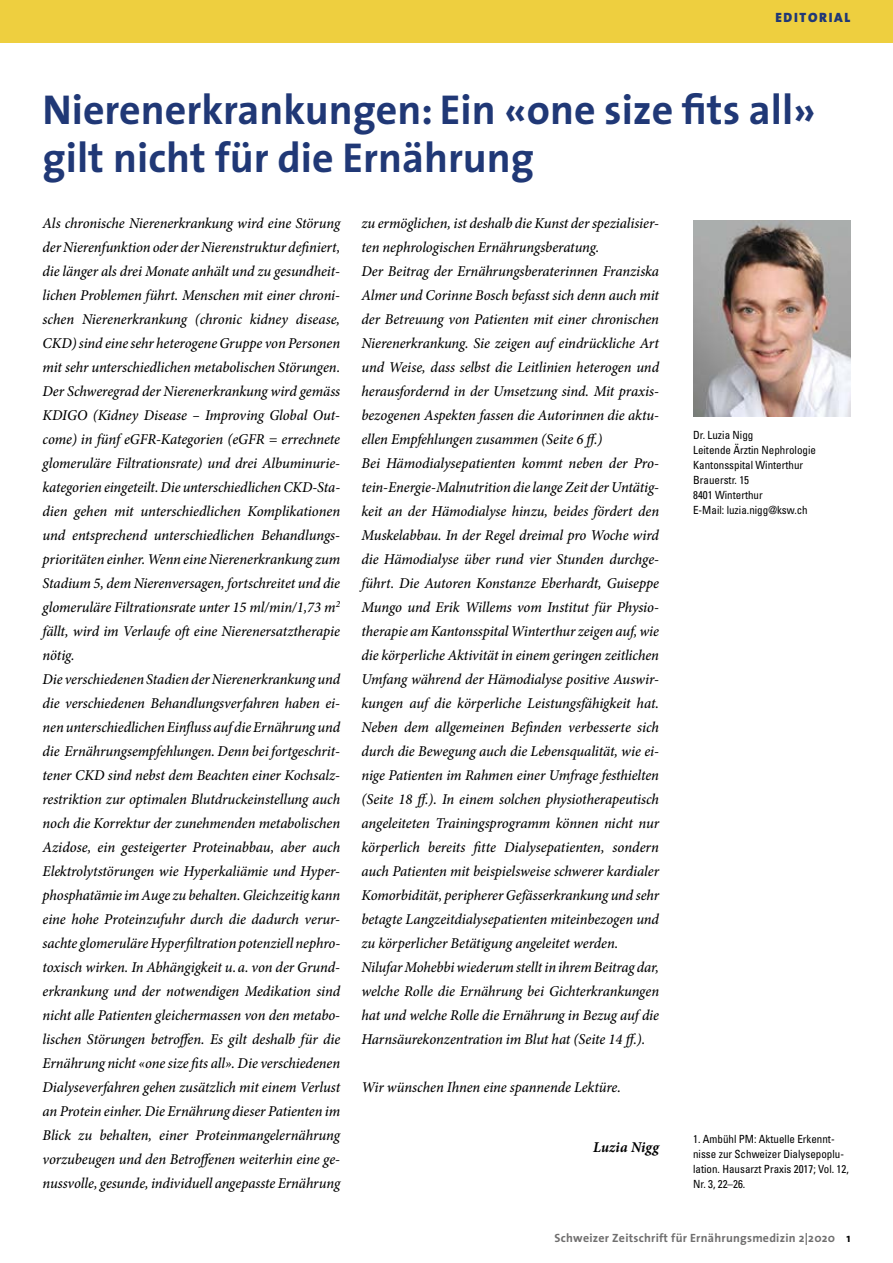
<style>
.page{position:relative;width:893px;height:1263px;background:#fff}
.page>*{position:absolute;margin:0;border:0;box-sizing:border-box;transform-origin:0 0}
.t1{font:700 42px/48px "The Sans";color:#203876}
.t2{font:italic 500 15px/24px "Minion Pro";letter-spacing:-.005em;color:#000}
.t3{font:italic 700 15px "Minion Pro";letter-spacing:.015em;color:#000}
.t4{font:900 13.5px "The Sans";letter-spacing:.125em;color:#203876}
.t5{font:700 12px "The Sans";letter-spacing:.02em;color:#706f6f}
.t6{font:condensed 11.25px/15px "Univers";color:#000}
.s1{color:#000}
</style>
<div class="page">
<div style="left:0;top:0;width:893px;height:43px;background:#eecf3f"></div>
<img style="left:694px;top:221px;width:156px;height:196px">
<p class="t4" style="left:775px;top:6px;width:77px">EDITORIAL</p>
<h1 class="t1" style="left:43px;top:85px;width:775px">Nierenerkrankungen: Ein «one size fits all» gilt nicht für die Ernährung</h1>
<p class="t2" style="left:43px;top:211px;width:299px">Als chronische Nierenerkrankung wird eine Störung der Nierenfunktion oder der Nierenstruktur definiert, die länger als drei Monate anhält und zu gesundheit&shy;lichen Problemen führt. Menschen mit einer chroni&shy;schen Nierenerkrankung (chronic kidney disease, CKD) sind eine sehr heterogene Gruppe von Personen mit sehr unterschiedlichen metabolischen Störungen.<br>Der Schweregrad der Nierenerkrankung wird gemäss KDIGO (Kidney Disease – Improving Global Out&shy;come) in fünf eGFR-Kategorien (eGFR = errechnete glomeruläre Filtrationsrate) und drei Albuminurie&shy;kategorien eingeteilt. Die unterschiedlichen CKD-Sta&shy;dien gehen mit unterschiedlichen Komplikationen und entsprechend unterschiedlichen Behandlungs&shy;prioritäten einher. Wenn eine Nierenerkrankung zum Stadium 5, dem Nierenversagen, fortschreitet und die glomeruläre Filtrationsrate unter 15 ml/min/1,73 m<sup>2 </sup>fällt, wird im Verlaufe oft eine Nierenersatztherapie nötig.<br>Die verschiedenen Stadien der Nierenerkrankung und die verschiedenen Behandlungsverfahren haben ei&shy;nen unterschiedlichen Einfluss auf die Ernährung und die Ernährungsempfehlungen. Denn bei fortgeschrit&shy;tener CKD sind nebst dem Beachten einer Kochsalz&shy;restriktion zur optimalen Blutdruckeinstellung auch noch die Korrektur der zunehmenden metabolischen Azidose, ein gesteigerter Proteinabbau, aber auch Elektrolytstörungen wie Hyperkaliämie und Hyper&shy;phosphatämie im Auge zu behalten. Gleichzeitig kann eine hohe Proteinzufuhr durch die dadurch verur&shy;sachte glomeruläre Hyperfiltration potenziell nephro&shy;toxisch wirken. In Abhängigkeit u.a. von der Grund&shy;erkrankung und der notwendigen Medikation sind nicht alle Patienten gleichermassen von den metabo&shy;lischen Störungen betroffen. Es gilt deshalb für die Ernährung nicht «one size fits all». Die verschiedenen Dialyseverfahren gehen zusätzlich mit einem Verlust an Protein einher. Die Ernährung dieser Patienten im Blick zu behalten, einer Proteinmangelernährung vorzubeugen und den Betroffenen weiterhin eine ge&shy;nussvolle, gesunde, individuell angepasste Ernährung</p>
<p class="t2" style="left:361px;top:211px;width:299px">zu ermöglichen, ist deshalb die Kunst der spezialisier&shy;ten nephrologischen Ernährungsberatung.<br>Der Beitrag der Ernährungsberaterinnen Franziska Almer und Corinne Bosch befasst sich denn auch mit der Betreuung von Patienten mit einer chronischen Nierenerkrankung. Sie zeigen auf eindrückliche Art und Weise, dass selbst die Leitlinien heterogen und herausfordernd in der Umsetzung sind. Mit praxis&shy;bezogenen Aspekten fassen die Autorinnen die aktu&shy;ellen Empfehlungen zusammen (Seite 6 ff.)<br>Bei Hämodialysepatienten kommt neben der Pro&shy;tein-Energie-Malnutrition die lange Zeit der Untätig&shy;keit an der Hämodialyse hinzu, beides fördert den Muskelabbau. In der Regel dreimal pro Woche wird die Hämodialyse über rund vier Stunden durchge&shy;führt. Die Autoren Konstanze Eberhardt, Guiseppe Mungo und Erik Willems vom Institut für Physio&shy;therapie am Kantonsspital Winterthur zeigen auf, wie die körperliche Aktivität in einem geringen zeitlichen Umfang während der Hämodialyse positive Auswir&shy;kungen auf die körperliche Leistungsfähigkeit hat.<br>Neben dem allgemeinen Befinden verbesserte sich durch die Bewegung auch die Lebensqualität, wie ei&shy;nige Patienten im Rahmen einer Umfrage festhielten (Seite 18 ff.). In einem solchen physiotherapeutisch angeleiteten Trainingsprogramm können nicht nur körperlich bereits fitte Dialysepatienten, sondern auch Patienten mit beispielsweise schwerer kardialer Komorbidität, peripherer Gefässerkrankung und sehr betagte Langzeitdialysepatienten miteinbezogen und zu körperlicher Betätigung angeleitet werden.<br>Nilufar Mohebbi wiederum stellt in ihrem Beitrag dar, welche Rolle die Ernährung bei Gichterkrankungen hat und welche Rolle die Ernährung in Bezug auf die Harnsäurekonzentration im Blut hat (Seite 14 ff.).</p>
<p class="t2" style="left:361px;top:1075px;width:261px">Wir wünschen Ihnen eine spannende Lektüre.</p>
<p class="t3" style="left:593px;top:1137px;width:67px">Luzia Nigg</p>
<p class="t6" style="left:693px;top:428px;width:124px">Dr. Luzia Nigg<br>Leitende Ärztin Nephrologie<br>Kantonsspital Winterthur<br>Brauerstr. 15<br>8401 Winterthur<br>E-Mail: luzia.nigg@ksw.ch</p>
<p class="t6" style="left:693px;top:1131px;width:157px">1. Ambühl PM: Aktuelle Erkennt&shy;nisse zur Schweizer Dialysepoplu&shy;lation. Hausarzt Praxis 2017; Vol. 12,<br>Nr. 3, 22–26.</p>
<p class="t5" style="left:554px;top:1228px;width:297px">Schweizer Zeitschrift für Ernährungsmedizin 2|2020 <span class="s1">1</span></p>
</div>
